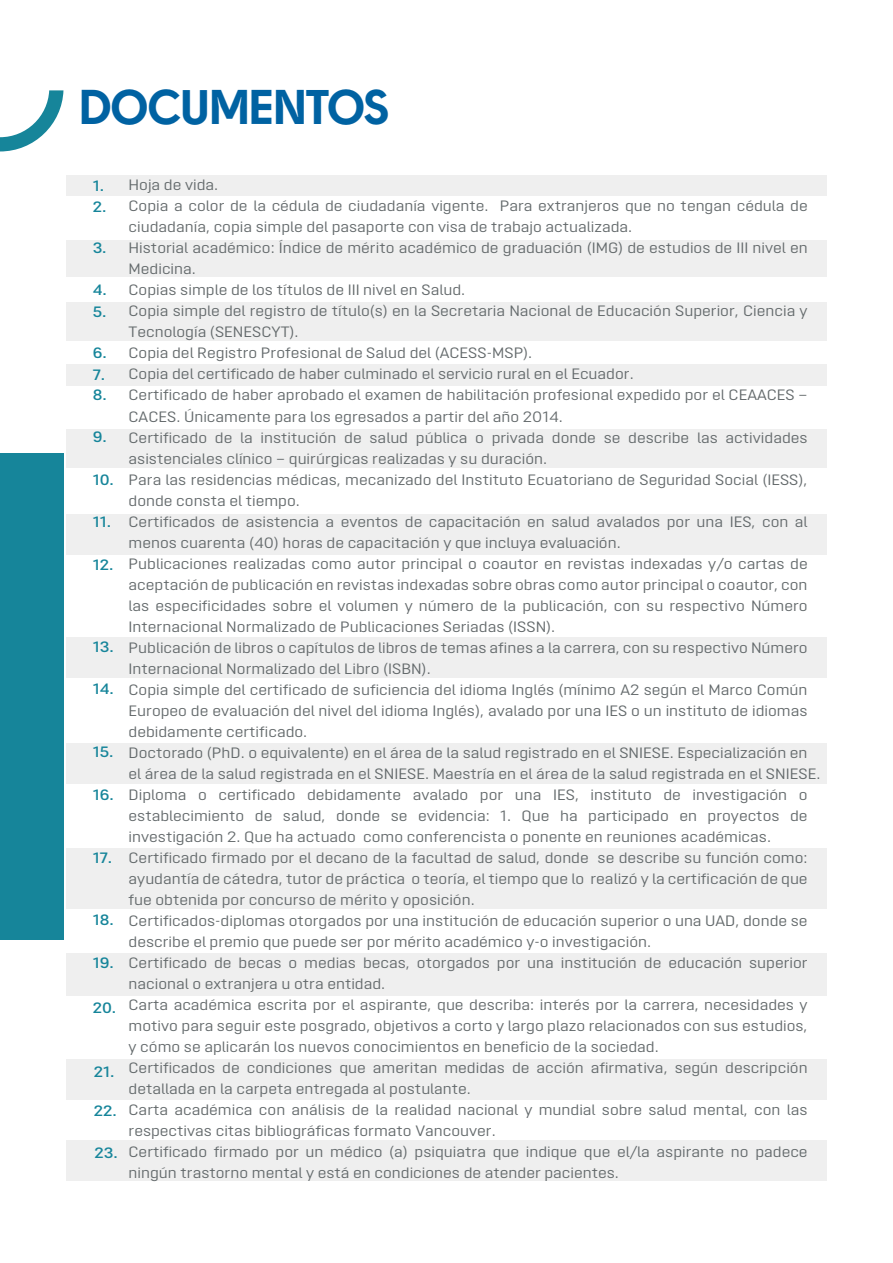
<style>
.page{position:relative;width:893px;height:1263px;background:#fff}
.page>*{position:absolute;margin:0;border:0;box-sizing:border-box;transform-origin:0 0}
.t1{font:48.45px "Solomon Sans Bold";letter-spacing:-.05em;color:#0062a2}
.t2{font:15px/21px "Opinion Pro Extended";color:#646a6c}
.t3{font:600 15px/20.9px "Opinion Pro Extended";color:#16859a}
</style>
<div class="page">
<svg style="left:0;top:90px;width:63px;height:61px"></svg>
<div style="left:0;top:453px;width:63px;height:486px;background:#16859a"></div>
<div style="left:66px;top:514px;width:761px;height:40px;background:#efefef"></div>
<div style="left:66px;top:637px;width:761px;height:41px;background:#efefef"></div>
<div style="left:66px;top:743px;width:761px;height:40px;background:#efefef"></div>
<div style="left:66px;top:1059px;width:761px;height:40px;background:#efefef"></div>
<div style="left:66px;top:1141px;width:761px;height:40px;background:#efefef"></div>
<div style="left:66px;top:953px;width:761px;height:42px;background:#efefef"></div>
<div style="left:66px;top:849px;width:761px;height:60px;background:#efefef"></div>
<div style="left:66px;top:176px;width:761px;height:20px;background:#efefef"></div>
<div style="left:66px;top:302px;width:761px;height:38px;background:#efefef"></div>
<div style="left:66px;top:240px;width:761px;height:37px;background:#efefef"></div>
<div style="left:66px;top:364px;width:761px;height:21px;background:#efefef"></div>
<div style="left:66px;top:429px;width:761px;height:39px;background:#efefef"></div>
<h1 class="t1" style="left:79px;top:78px;width:314px">DOCUMENTOS</h1>
<p class="t3" style="left:93px;top:176px;width:15px">1.<br>2.</p>
<p class="t3" style="left:93px;top:237px;width:15px">3.</p>
<p class="t3" style="left:93px;top:278px;width:16px;line-height:22.4px">4.<br>5.</p>
<p class="t3" style="left:93px;top:342px;width:16px;line-height:21.5px">6.<br>7.</p>
<p class="t3" style="left:93px;top:384px;width:16px">8.</p>
<p class="t3" style="left:93px;top:427px;width:16px">9.</p>
<p class="t3" style="left:93px;top:469px;width:23px">10.</p>
<p class="t3" style="left:93px;top:511px;width:20px">11.</p>
<p class="t3" style="left:93px;top:554px;width:22px">12.</p>
<p class="t3" style="left:93px;top:636px;width:23px">13.</p>
<p class="t3" style="left:93px;top:678px;width:23px">14.</p>
<p class="t3" style="left:93px;top:741px;width:22px">15.</p>
<p class="t3" style="left:93px;top:784px;width:23px">16.</p>
<p class="t3" style="left:93px;top:847px;width:21px">17.</p>
<p class="t3" style="left:93px;top:909px;width:23px">18.</p>
<p class="t3" style="left:93px;top:952px;width:23px">19.</p>
<p class="t3" style="left:93px;top:997px;width:25px">20.</p>
<p class="t3" style="left:94px;top:1061px;width:22px">21.</p>
<p class="t3" style="left:94px;top:1100px;width:25px">22.</p>
<p class="t3" style="left:94px;top:1142px;width:25px">23.</p>
<p class="t2" style="left:129px;top:175px;width:693px">Hoja de vida.<br>Copia a color de la cédula de ciudadanía vigente. Para extranjeros que no tengan cédula de ciudadanía, copia simple del pasaporte con visa de trabajo actualizada.<br>Historial académico: Índice de mérito académico de graduación (IMG) de estudios de III nivel en Medicina.<br>Copias simple de los títulos de III nivel en Salud.<br>Copia simple del registro de título(s) en la Secretaria Nacional de Educación Superior, Ciencia y Tecnología (SENESCYT).<br>Copia del Registro Profesional de Salud del (ACESS-MSP).<br>Copia del certificado de haber culminado el servicio rural en el Ecuador.<br>Certificado de haber aprobado el examen de habilitación profesional expedido por el CEAACES – CACES. Únicamente para los egresados a partir del año 2014.<br>Certificado de la institución de salud pública o privada donde se describe las actividades asistenciales clínico – quirúrgicas realizadas y su duración.<br>Para las residencias médicas, mecanizado del Instituto Ecuatoriano de Seguridad Social (IESS), donde consta el tiempo.<br>Certificados de asistencia a eventos de capacitación en salud avalados por una IES, con al menos cuarenta (40) horas de capacitación y que incluya evaluación.<br>Publicaciones realizadas como autor principal o coautor en revistas indexadas y/o cartas de aceptación de publicación en revistas indexadas sobre obras como autor principal o coautor, con las especificidades sobre el volumen y número de la publicación, con su respectivo Número Internacional Normalizado de Publicaciones Seriadas (ISSN).<br>Publicación de libros o capítulos de libros de temas afines a la carrera, con su respectivo Número Internacional Normalizado del Libro (ISBN).<br>Copia simple del certificado de suficiencia del idioma Inglés (mínimo A2 según el Marco Común Europeo de evaluación del nivel del idioma Inglés), avalado por una IES o un instituto de idiomas debidamente certificado.<br>Doctorado (PhD. o equivalente) en el área de la salud registrado en el SNIESE. Especialización en el área de la salud registrada en el SNIESE. Maestría en el área de la salud registrada en el SNIESE.<br>Diploma o certificado debidamente avalado por una IES, instituto de investigación o establecimiento de salud, donde se evidencia: 1. Que ha participado en proyectos de investigación 2. Que ha actuado como conferencista o ponente en reuniones académicas.<br>Certificado firmado por el decano de la facultad de salud, donde se describe su función como: ayudantía de cátedra, tutor de práctica o teoría, el tiempo que lo realizó y la certificación de que fue obtenida por concurso de mérito y oposición.<br>Certificados-diplomas otorgados por una institución de educación superior o una UAD, donde se describe el premio que puede ser por mérito académico y-o investigación.<br>Certificado de becas o medias becas, otorgados por una institución de educación superior nacional o extranjera u otra entidad.<br>Carta académica escrita por el aspirante, que describa: interés por la carrera, necesidades y motivo para seguir este posgrado, objetivos a corto y largo plazo relacionados con sus estudios,<br>y cómo se aplicarán los nuevos conocimientos en beneficio de la sociedad.<br>Certificados de condiciones que ameritan medidas de acción afirmativa, según descripción detallada en la carpeta entregada al postulante.<br>Carta académica con análisis de la realidad nacional y mundial sobre salud mental, con las respectivas citas bibliográficas formato Vancouver.<br>Certificado firmado por un médico (a) psiquiatra que indique que el/la aspirante no padece ningún trastorno mental y está en condiciones de atender pacientes.</p>
</div>
